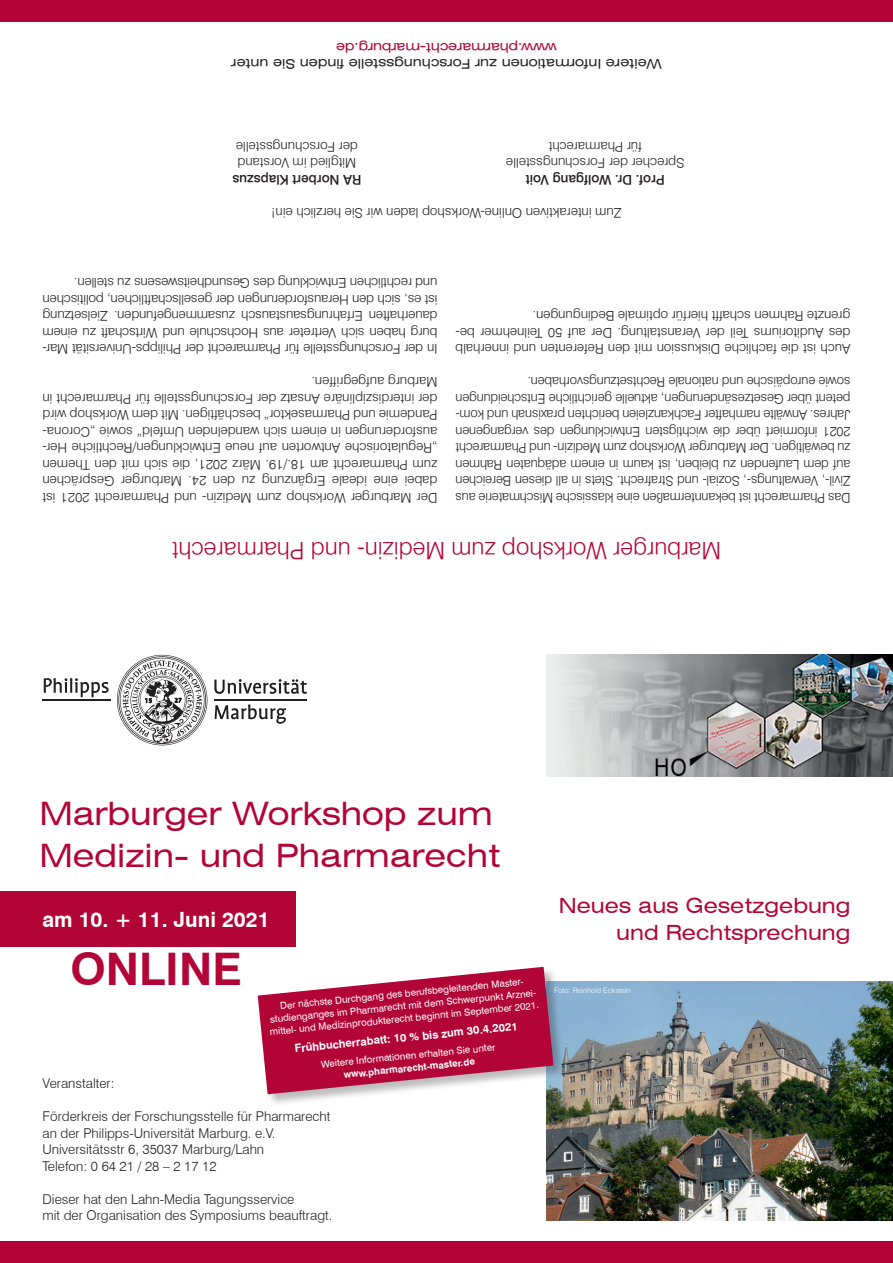
<style>
.page{position:relative;width:893px;height:1263px;background:#fff}
.page>*{position:absolute;margin:0;border:0;box-sizing:border-box;transform-origin:0 0}
.t1{font:700 44.85px "Swiss 721 BT";color:#b30437}
.t2{font:expanded 32.4px/41.5px "Swiss 721 BT";color:#b30437}
.t3{font:300 24px "Swiss 721 BT";color:#b30437}
.t4{font:expanded 21px/27px "Swiss 721 BT";color:#b30437;text-align:right}
.t5{font:700 21px "Swiss 721 BT";color:#fff}
.t6{font:300 13.5px/16.5px "Swiss 721 BT";color:#231f20;text-align:justify}
.t7{font:expanded 13.5px "Swiss 721 BT";color:#231f20}
.t8{font:500 13.5px "Swiss 721 BT";color:#231f20}
.t9{font:expanded 13.5px "Swiss 721 BT";letter-spacing:-.01em;color:#b30437}
.t10{font:700 11.25px "Swiss 721 BT";color:#fff}
.t11{font:9.75px/12.5px "Swiss 721 BT";color:#fff;text-align:center}
.t12{font:700 9.75px "Swiss 721 BT";color:#fff}
.t13{font:300 7.5px "Swiss 721 BT";color:#fff}
</style>
<div class="page">
<img style="left:547px;top:655px;width:346px;height:121px">
<div style="left:0;top:891px;width:296px;height:55px;background:#b30437"></div>
<div style="left:0;top:1242px;width:893px;height:21px;background:#b30437"></div>
<div style="left:0;top:0;width:893px;height:21px;background:#b30437"></div>
<img style="left:547px;top:981px;width:346px;height:239px">
<svg style="left:215px;top:704px;width:71px;height:20px"></svg>
<svg style="left:214px;top:679px;width:93px;height:15px"></svg>
<svg style="left:44px;top:678px;width:65px;height:19px"></svg>
<hr style="left:214px;top:699px;width:93px;height:2px;background:#231f20">
<hr style="left:43px;top:699px;width:68px;height:2px;background:#231f20">
<svg style="left:117px;top:655px;width:90px;height:90px"></svg>
<div style="left:257px;top:966px;width:309px;height:140px;background:#231f20;opacity:.3"></div>
<svg style="left:258px;top:967px;width:295px;height:127px"></svg>
<p class="t9" style="left:557px;top:55px;width:222px;rotate:-180deg">www.pharmarecht-marburg.de</p>
<p class="t7" style="left:662px;top:72px;width:432px;rotate:-180deg">Weitere Informationen zur Forschungsstelle finden Sie unter</p>
<p class="t6" style="left:358px;top:155px;width:123px;rotate:-180deg">der Forschungsstelle</p>
<p class="t6" style="left:642px;top:155px;width:95px;rotate:-180deg">für Pharmarecht</p>
<p class="t6" style="left:356px;top:171px;width:120px;rotate:-180deg">Mitglied im Vorstand</p>
<p class="t6" style="left:684px;top:171px;width:180px;rotate:-180deg">Sprecher der Forschungsstelle</p>
<p class="t8" style="left:361px;top:188px;width:131px;rotate:-180deg">RA Norbert Klapszus</p>
<p class="t8" style="left:665px;top:188px;width:140px;rotate:-180deg">Prof. Dr. Wolfgang Voit</p>
<p class="t6" style="left:622px;top:221px;width:352px;rotate:-180deg">Zum interaktiven Online-Workshop laden wir Sie herzlich ein!</p>
<p class="t6" style="left:437px;top:358px;width:396px;rotate:-180deg">In der Forschungsstelle für Pharmarecht der Philipps-Universität Mar&shy;burg haben sich Vertreter aus Hochschule und Wirtschaft zu einem dauerhaften Erfahrungsaustausch zusammengefunden. Zielsetzung ist es, sich den Herausforderungen der gesellschaftlichen, politischen und rechtlichen Entwicklung des Gesundheitswesens zu stellen.</p>
<p class="t6" style="left:437px;top:506px;width:396px;rotate:-180deg">Der Marburger Workshop zum Medizin- und Pharmarecht 2021 ist dabei eine ideale Ergänzung zu den 24. Marburger Gesprächen zum Pharmarecht am 18./19. März 2021, die sich mit den Themen „Regulatorische Antworten auf neue Entwicklungen/Rechtliche Her&shy;ausforderungen in einem sich wandelnden Umfeld“ sowie „Corona-Pandemie und Pharmasektor“ beschäftigen. Mit dem Workshop wird der interdisziplinäre Ansatz der Forschungsstelle für Pharmarecht in Marburg aufgegriffen.</p>
<p class="t6" style="left:850px;top:358px;width:396px;rotate:-180deg">Auch ist die fachliche Diskussion mit den Referenten und innerhalb des Auditoriums Teil der Veranstaltung. Der auf 50 Teilnehmer be&shy;grenzte Rahmen schafft hierfür optimale Bedingungen.</p>
<p class="t6" style="left:850px;top:506px;width:396px;rotate:-180deg">Das Pharmarecht ist bekanntermaßen eine klassische Mischmaterie aus Zivil-, Verwaltungs-, Sozial- und Strafrecht. Stets in all diesen Bereichen auf dem Laufenden zu bleiben, ist kaum in einem adäquaten Rahmen zu bewältigen. Der Marburger Workshop zum Medizin- und Pharmarecht 2021 informiert über die wichtigsten Entwicklungen des vergangenen Jahres. Anwälte namhafter Fachkanzleien berichten praxisnah und kom&shy;petent über Gesetzesänderungen, aktuelle gerichtliche Entscheidungen sowie europäische und nationale Rechtsetzungsvorhaben.</p>
<h3 class="t3" style="left:721px;top:565px;width:551px;rotate:-180deg">Marburger Workshop zum Medizin- und Pharmarecht</h3>
<h2 class="t2" style="left:39px;top:793px;width:462px">Marburger Workshop zum<br>Medizin- und Pharmarecht</h2>
<h3 class="t5" style="left:43px;top:906px;width:229px">am 10. + 11. Juni 2021</h3>
<h1 class="t1" style="left:71px;top:942px;width:173px">ONLINE</h1>
<p class="t11" style="left:267px;top:1001px;width:272px;rotate:-6deg">Der nächste Durchgang des berufsbegleitenden Master&shy;studienganges im Pharmarecht mit dem Schwerpunkt Arznei&shy;mittel- und Medizinprodukterecht beginnt im September 2021.</p>
<p class="t10" style="left:294px;top:1042px;width:225px;rotate:-6deg">Frühbucherrabatt: 10 % bis zum 30.4.2021</p>
<p class="t11" style="left:320px;top:1058px;width:177px;rotate:-6deg">Weitere Informationen erhalten Sie unter</p>
<p class="t12" style="left:343px;top:1069px;width:133px;rotate:-6deg">www.pharmarecht-master.de</p>
<p class="t6" style="left:43px;top:1075px;width:74px">Veranstalter:</p>
<p class="t6" style="left:43px;top:1108px;width:289px;text-align:left">Förderkreis der Forschungsstelle für Pharmarecht an der Philipps-Universität Marburg. e.V.<br>Universitätsstr 6, 35037 Marburg/Lahn<br>Telefon: 0 64 21 / 28 – 2 17 12</p>
<p class="t6" style="left:43px;top:1191px;width:291px">Dieser hat den Lahn-Media Tagungsservice<br>mit der Organisation des Symposiums beauftragt.</p>
<h3 class="t4" style="left:559px;top:892px;width:293px">Neues aus Gesetzgebung und Rechtsprechung</h3>
<p class="t13" style="left:554px;top:986px;width:78px">Foto: Reinhold Eckstein</p>
</div>
